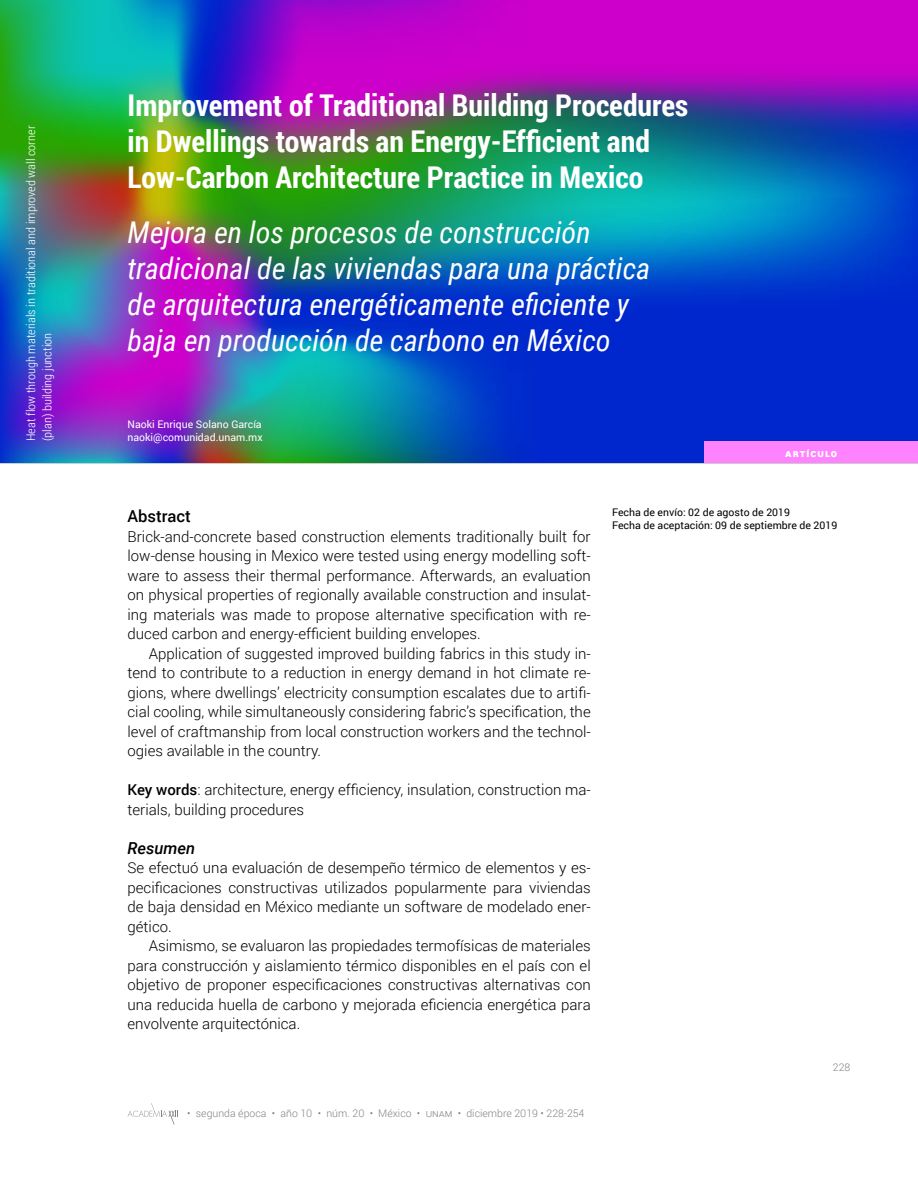
<style>
.page{position:relative;width:918px;height:1188px;background:#fff}
.page>*{position:absolute;margin:0;border:0;box-sizing:border-box;transform-origin:0 0}
.t1{font:italic 30px/36px "Roboto Condensed";color:#fff}
.t2{font:700 30px/36px "Roboto Condensed";color:#fff}
.t3{font:500 16.5px "Roboto";color:#000}
.t4{font:italic 500 16.5px "Roboto";color:#000}
.t5{font:300 15px/19.5px "Roboto";color:#000;text-align:justify}
.t6{font:300 12px/16.5px "Roboto Condensed";color:#fff;scale:1.05 1}
.t7{font:10.5px/12.6px "Roboto";color:#000}
.t8{font:300 10.5px "Roboto";color:#808285}
.t9{font:10.5px/13.5px "Roboto";color:#fff}
.t10{font:900 10.5px "Roboto";letter-spacing:.1em;color:#fff}
.s1{font-weight:500}
</style>
<div class="page">
<svg style="left:128px;top:1103px;width:50px;height:21px"></svg>
<img style="left:0;top:0;width:918px;height:464px">
<div style="left:704px;top:441px;width:214px;height:21px;background:#ff82ff"></div>
<p class="t6" style="left:22px;top:441px;width:302px;rotate:-90deg">Heat flow through materials in traditional and improved wall corner (plan) building junction</p>
<h1 class="t2" style="left:128px;top:87px;width:562px">Improvement of Traditional Building Procedures in Dwellings towards an Energy-Efficient and<br>Low-Carbon Architecture Practice in Mexico</h1>
<h1 class="t1" style="left:128px;top:213px;width:524px">Mejora en los procesos de construcción tradicional de las viviendas para una práctica de arquitectura energéticamente eficiente y baja en producción de carbono en México</h1>
<p class="t9" style="left:128px;top:417px;width:137px">Naoki Enrique Solano García naoki@comunidad.unam.mx</p>
<p class="t3" style="left:128px;top:505px;width:65px">Abstract</p>
<p class="t5" style="left:128px;top:526px;width:465px">Brick-and-concrete based construction elements traditionally built for low-dense housing in Mexico were tested using energy modelling soft&shy;ware to assess their thermal performance. Afterwards, an evaluation on physical properties of regionally available construction and insulat&shy;ing materials was made to propose alternative specification with re&shy;duced carbon and energy-efficient building envelopes.</p>
<p class="t5" style="left:128px;top:643px;width:465px;text-indent:21px">Application of suggested improved building fabrics in this study in&shy;tend to contribute to a reduction in energy demand in hot climate re&shy;gions, where dwellings’ electricity consumption escalates due to artifi&shy;cial cooling, while simultaneously considering fabric’s specification, the level of craftmanship from local construction workers and the technol&shy;ogies available in the country.</p>
<p class="t5" style="left:128px;top:780px;width:465px"><span class="s1">Key words</span>: architecture, energy efficiency, insulation, construction ma&shy;terials, building procedures</p>
<p class="t4" style="left:128px;top:836px;width:69px">Resumen</p>
<p class="t5" style="left:128px;top:858px;width:465px">Se efectuó una evaluación de desempeño térmico de elementos y es&shy;pecificaciones constructivas utilizados popularmente para viviendas de baja densidad en México mediante un software de modelado ener&shy;gético.</p>
<p class="t5" style="left:128px;top:936px;width:465px;text-indent:21px">Asimismo, se evaluaron las propiedades termofísicas de materiales para construcción y aislamiento térmico disponibles en el país con el objetivo de proponer especificaciones constructivas alternativas con una reducida huella de carbono y mejorada eficiencia energética para envolvente arquitectónica.</p>
<p class="t8" style="left:187px;top:1106px;width:399px">• segunda época • año 10 • núm. 20 • México • unam • diciembre 2019 • 228-254</p>
<p class="t10" style="left:785px;top:446px;width:53px">ARTÍCULO</p>
<p class="t7" style="left:612px;top:506px;width:227px">Fecha de envío: 02 de agosto de 2019<br>Fecha de aceptación: 09 de septiembre de 2019</p>
<p class="t8" style="left:833px;top:1060px;width:19px">228</p>
</div>
